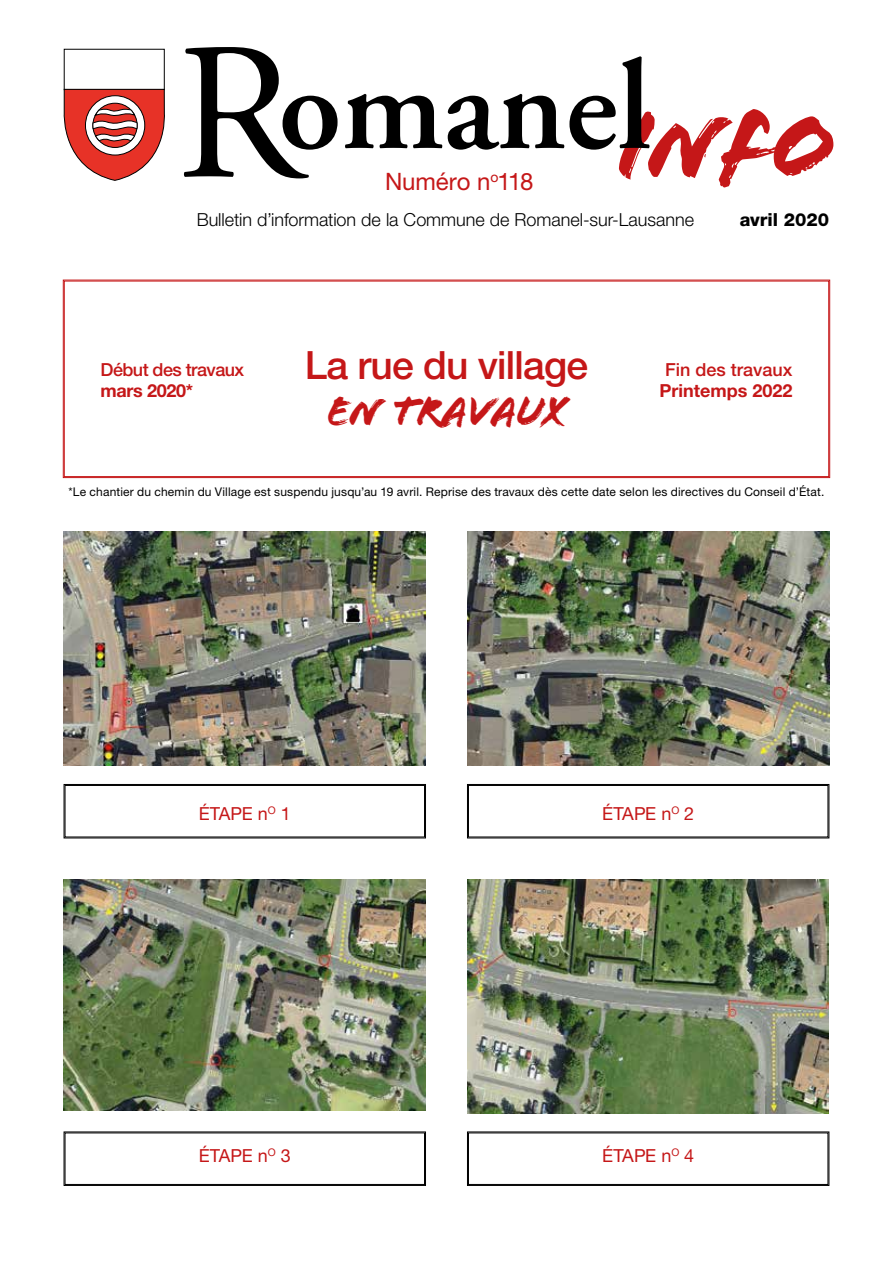
<style>
.page{position:relative;width:893px;height:1263px;background:#fff}
.page>*{position:absolute;margin:0;border:0;box-sizing:border-box;transform-origin:0 0}
.t1{font:100.5px "Flood Std";color:#c51718}
.t2{font:43.5px "Flood Std";letter-spacing:-.02em;color:#c51718}
.t3{font:500 39px "Helvetica Neue LT Std";letter-spacing:-.02em;color:#c51718}
.t4{font:24px "Helvetica Neue LT Std";letter-spacing:-.005em;color:#c51718}
.t5{font:300 18px "Helvetica Neue LT Std";color:#000}
.t6{font:18px "Helvetica Neue LT Std";letter-spacing:-.01em;color:#c51718}
.t7{font:500 18px "Helvetica Neue LT Std";letter-spacing:-.03em;color:#c51718}
.t8{font:500 18px "Helvetica Neue LT Std";color:#c51718}
.t9{font:700 18px "Helvetica Neue LT Std";color:#c51718}
.t10{font:800 18px "Helvetica Neue LT Std";color:#000}
.t11{font:700 18px "Helvetica Neue LT Std";letter-spacing:-.02em;color:#c51718}
.t12{font:12px "Helvetica Neue LT Std";letter-spacing:.015em;color:#000}
</style>
<div class="page">
<svg style="left:183px;top:47px;width:467px;height:131px"></svg>
<svg style="left:64px;top:88px;width:101px;height:93px"></svg>
<svg style="left:63px;top:280px;width:767px;height:198px"></svg>
<div style="left:64px;top:281px;width:765px;height:196px;border:1px solid #c51718"></div>
<img style="left:64px;top:531px;width:362px;height:235px">
<img style="left:467px;top:531px;width:362px;height:235px">
<img style="left:64px;top:879px;width:362px;height:232px">
<img style="left:467px;top:879px;width:362px;height:234px">
<svg style="left:64px;top:784px;width:362px;height:54px"></svg>
<div style="left:65px;top:785px;width:360px;height:52px;border:1px solid #000"></div>
<svg style="left:64px;top:1131px;width:362px;height:55px"></svg>
<div style="left:65px;top:1133px;width:360px;height:52px;border:1px solid #000"></div>
<svg style="left:467px;top:784px;width:362px;height:54px"></svg>
<div style="left:468px;top:785px;width:360px;height:52px;border:1px solid #000"></div>
<svg style="left:467px;top:1131px;width:362px;height:55px"></svg>
<div style="left:468px;top:1133px;width:360px;height:52px;border:1px solid #000"></div>
<h1 class="t1" style="left:616px;top:87px;width:222px">Info</h1>
<h3 class="t5" style="left:197px;top:208px;width:499px">Bulletin d’information de la Commune de Romanel-sur-Lausanne</h3>
<h3 class="t10" style="left:740px;top:209px;width:91px">avril 2020</h3>
<h3 class="t4" style="left:385px;top:167px;width:150px">Numéro n<sup>o</sup>118</h3>
<h3 class="t7" style="left:101px;top:359px;width:145px">Début des travaux</h3>
<h3 class="t11" style="left:101px;top:379px;width:94px">mars 2020*</h3>
<h3 class="t3" style="left:305px;top:342px;width:285px">La rue du village</h3>
<h2 class="t2" style="left:327px;top:386px;width:241px">EN TRAVAUX</h2>
<h3 class="t8" style="left:665px;top:359px;width:129px">Fin des travaux</h3>
<h3 class="t9" style="left:659px;top:379px;width:135px">Printemps 2022</h3>
<p class="t12" style="left:69px;top:484px;width:757px">*Le chantier du chemin du Village est suspendu jusqu’au 19 avril. Reprise des travaux dès cette date selon les directives du Conseil d’État.</p>
<h3 class="t6" style="left:199px;top:803px;width:94px">ÉTAPE n<sup>O</sup> 1</h3>
<h3 class="t6" style="left:199px;top:1145px;width:94px">ÉTAPE n<sup>O</sup> 3</h3>
<h3 class="t6" style="left:602px;top:803px;width:94px">ÉTAPE n<sup>O</sup> 2</h3>
<h3 class="t6" style="left:602px;top:1145px;width:94px">ÉTAPE n<sup>O</sup> 4</h3>
</div>
